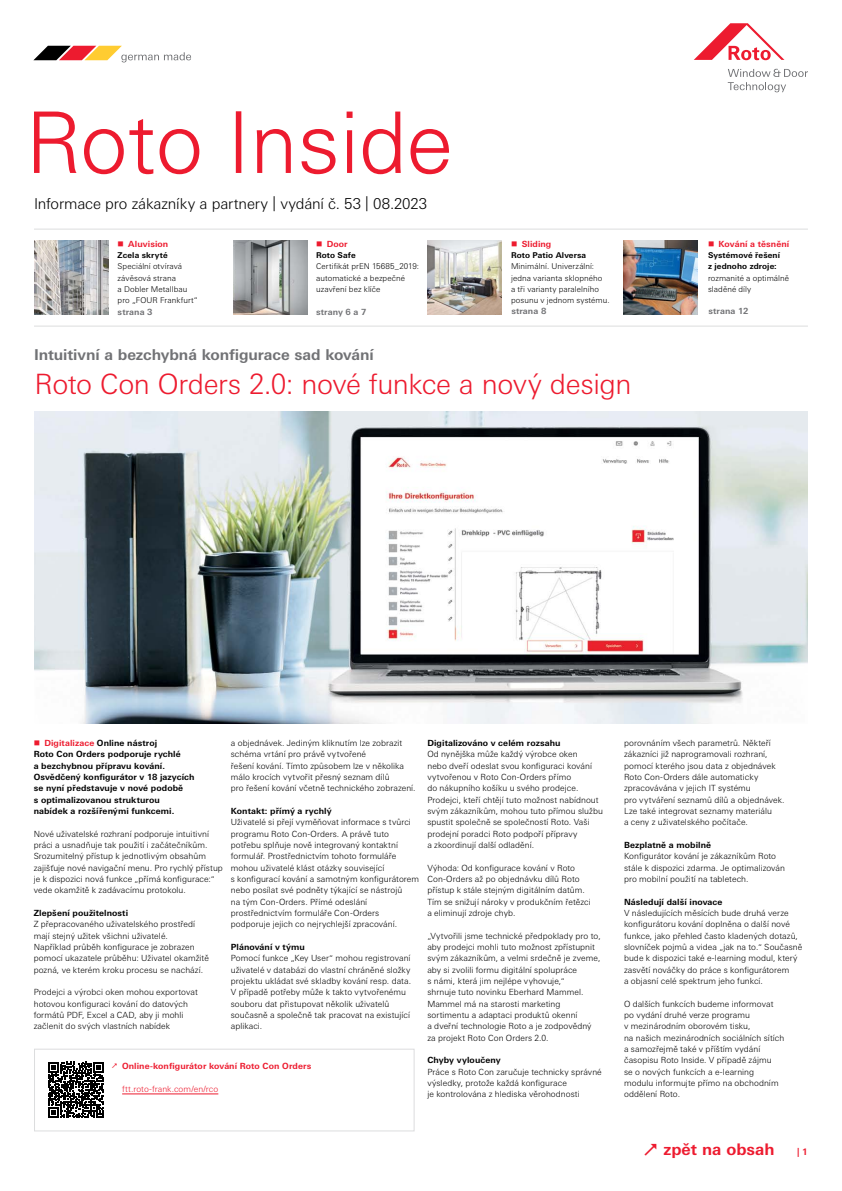
<style>
.page{position:relative;width:842px;height:1191px;background:#fff}
.page>*{position:absolute;margin:0;border:0;box-sizing:border-box;transform-origin:0 0}
.t1{font:300 28px "Univers Next W1 G";letter-spacing:-.015em;color:#ed1b2f}
.t2{font:700 16px "Univers Next W1 G";color:#ed1b2f}
.t3{font:300 15px "Univers Next W1 G";letter-spacing:-.01em;color:#000}
.t4{font:700 15px "Univers Next W1 G";letter-spacing:-.005em;color:#717275}
.t5{font:700 9px "Univers Next W1 G";color:#ed1b2f}
.t6{font:300 8.5px/11.3px "Univers Next W1 G";letter-spacing:.005em;color:#000}
.t7{font:700 8.5px/11.3px "Univers Next W1 G";letter-spacing:.01em;color:#000}
.t8{font:700 8.5px "Univers Next W1 G";letter-spacing:.01em;color:#ed1b2f}
.t9{font:700 8.5px "Univers Next W1 G";letter-spacing:.01em;color:#717275}
.t10{font:300 8.5px "Univers Next W1 G";letter-spacing:.01em;color:#ed1b2f}
.t11{font:300 8px/11.3px "Univers Next W1 G";letter-spacing:.01em;color:#000}
.t12{font:700 8px/11.3px "Univers Next W1 G";letter-spacing:.015em;color:#000}
.s1{color:#ed1b2f}
.s2{font-size:8px}
.s3{font-weight:700}
</style>
<div class="page">
<svg style="left:33px;top:46px;width:158px;height:16px"></svg>
<svg style="left:728px;top:69px;width:80px;height:23px"></svg>
<svg style="left:694px;top:23px;width:90px;height:37px"></svg>
<hr style="left:34px;top:229px;width:774px;height:1px;background:#dcddde">
<hr style="left:34px;top:325px;width:774px;height:1px;background:#dcddde">
<svg style="left:236px;top:111px;width:213px;height:63px"></svg>
<svg style="left:34px;top:112px;width:165px;height:62px"></svg>
<div style="left:34px;top:1048px;width:381px;height:83px;border:1px solid #dcddde"></div>
<hr style="left:122px;top:1093px;width:96px;height:1px;background:#ed1b2f">
<svg style="left:48px;top:1061px;width:56px;height:56px"></svg>
<img style="left:34px;top:411px;width:774px;height:312px">
<img style="left:623px;top:240px;width:75px;height:74px">
<img style="left:34px;top:240px;width:74px;height:74px">
<img style="left:427px;top:240px;width:75px;height:74px">
<img style="left:234px;top:240px;width:74px;height:74px">
<h3 class="t3" style="left:34px;top:195px;width:395px">Informace pro zákazníky a partnery | vydání č. 53 | 08.2023</h3>
<p class="t8" style="left:128px;top:238px;width:42px">Aluvision</p>
<p class="t12" style="left:118px;top:249px;width:52px">Zcela skryté</p>
<p class="t11" style="left:118px;top:261px;width:82px">Speciální otvíravá závěsová strana<br>a Dobler Metallbau pro „FOUR Frankfurt“</p>
<p class="t9" style="left:118px;top:307px;width:36px">strana 3</p>
<p class="t8" style="left:522px;top:238px;width:31px">Sliding</p>
<p class="t12" style="left:511px;top:249px;width:77px">Roto Patio Alversa</p>
<p class="t11" style="left:511px;top:261px;width:100px">Minimální. Univerzální: jedna varianta sklopného<br>a tři varianty paralelního posunu v jednom systému.</p>
<p class="t8" style="left:327px;top:238px;width:22px">Door</p>
<p class="t12" style="left:316px;top:249px;width:41px">Roto Safe</p>
<p class="t11" style="left:316px;top:261px;width:104px">Certifikát prEN 15685_2019: automatické a bezpečné uzavření bez klíče</p>
<p class="t9" style="left:316px;top:306px;width:52px">strany 6 a 7</p>
<p class="t9" style="left:511px;top:306px;width:36px">strana 8</p>
<h3 class="t4" style="left:34px;top:346px;width:341px">Intuitivní a bezchybná konfigurace sad kování</h3>
<h1 class="t1" style="left:35px;top:368px;width:598px">Roto Con Orders 2.0: nové funkce a nový design</h1>
<p class="t8" style="left:719px;top:239px;width:72px">Kování a těsnění</p>
<p class="t12" style="left:708px;top:249px;width:73px">Systémové řešení z jednoho zdroje:</p>
<p class="t11" style="left:708px;top:272px;width:83px">rozmanité a optimálně sladěné díly</p>
<p class="t9" style="left:708px;top:306px;width:41px">strana 12</p>
<p class="t7" style="left:34px;top:737px;width:162px;text-indent:11px"><span class="s1">Digitalizace</span> Online nástroj<br>Roto Con Orders podporuje rychlé<br>a bezchybnou přípravu kování.<br>Osvědčený konfigurátor v 18 jazycích se nyní představuje v nové podobě<br>s optimalizovanou strukturou nabídek a rozšířenými funkcemi.</p>
<p class="t6" style="left:34px;top:828px;width:191px">Nové uživatelské rozhraní podporuje intuitivní práci a usnadňuje tak použití i začátečníkům.<br>Srozumitelný přístup k jednotlivým obsahům zajišťuje nové navigační menu. Pro rychlý přístup je k dispozici nová funkce <span class="s2">„</span>přímá konfigurace:<span class="s2">“ </span>vede okamžitě k zadávacímu protokolu.</p>
<p class="t7" style="left:34px;top:907px;width:96px">Zlepšení použitelnosti</p>
<p class="t6" style="left:34px;top:918px;width:177px">Z přepracovaného uživatelského prostředí mají stejný užitek všichni uživatelé.<br>Například průběh konfigurace je zobrazen pomocí ukazatele průběhu: Uživatel okamžitě pozná, ve kterém kroku procesu se nachází.</p>
<p class="t6" style="left:34px;top:986px;width:166px">Prodejci a výrobci oken mohou exportovat hotovou konfiguraci kování do datových formátů PDF, Excel a CAD, aby ji mohli začlenit do svých vlastních nabídek</p>
<p class="t6" style="left:231px;top:737px;width:186px">a objednávek. Jediným kliknutím lze zobrazit schéma vrtání pro právě vytvořené<br>řešení kování. Tímto způsobem lze v několika málo krocích vytvořit přesný seznam dílů<br>pro řešení kování včetně technického zobrazení.</p>
<p class="t7" style="left:231px;top:805px;width:102px">Kontakt: přímý a rychlý</p>
<p class="t6" style="left:231px;top:816px;width:190px">Uživatelé si přejí vyměňovat informace s tvůrci programu Roto Con-Orders. A právě tuto potřebu splňuje nově integrovaný kontaktní formulář. Prostřednictvím tohoto formuláře mohou uživatelé klást otázky související<br>s konfigurací kování a samotným konfigurátorem nebo posílat své podněty týkající se nástrojů<br>na tým Con-Orders. Přímé odeslání prostřednictvím formuláře Con-Orders podporuje jejich co nejrychlejší zpracování.</p>
<p class="t6" style="left:231px;top:941px;width:182px"><span class="s3">Plánování v týmu<br></span>Pomocí funkce <span class="s2">„</span>Key User<span class="s2">“</span> mohou registrovaní uživatelé v databázi do vlastní chráněné složky projektu ukládat své skladby kování resp. data.<br>V případě potřeby může k takto vytvořenému souboru dat přistupovat několik uživatelů současně a společně tak pracovat na existující aplikaci.</p>
<p class="t8" style="left:122px;top:1061px;width:191px">Online-konfigurátor kování Roto Con Orders</p>
<p class="t10" style="left:122px;top:1084px;width:98px">ftt.roto-frank.com/en/rco</p>
<p class="t7" style="left:427px;top:737px;width:135px">Digitalizováno v celém rozsahu</p>
<p class="t6" style="left:427px;top:748px;width:177px">Od nynějška může každý výrobce oken<br>nebo dveří odeslat svou konfiguraci kování vytvořenou v Roto Con-Orders přímo<br>do nákupního košíku u svého prodejce.<br>Prodejci, kteří chtějí tuto možnost nabídnout svým zákazníkům, mohou tuto přímou službu spustit společně se společností Roto. Vaši prodejní poradci Roto podpoří přípravy<br>a zkoordinují další odladění.</p>
<p class="t6" style="left:427px;top:862px;width:165px">Výhoda: Od konfigurace kování v Roto Con-Orders až po objednávku dílů Roto přístup k stále stejným digitálním datům.<br>Tím se snižují nároky v produkčním řetězci a eliminují zdroje chyb.</p>
<p class="t6" style="left:427px;top:930px;width:175px"><span class="s2">„</span>Vytvořili jsme technické předpoklady pro to, aby prodejci mohli tuto možnost zpřístupnit svým zákazníkům, a velmi srdečně je zveme, aby si zvolili formu digitální spolupráce<br>s námi, která jim nejlépe vyhovuje,<span class="s2">“<br></span>shrnuje tuto novinku Eberhard Mammel.<br>Mammel má na starosti marketing sortimentu a adaptaci produktů okenní<br>a dveřní technologie Roto a je zodpovědný za projekt Roto Con Orders 2.0.</p>
<p class="t7" style="left:427px;top:1054px;width:75px">Chyby vyloučeny</p>
<p class="t6" style="left:427px;top:1066px;width:176px">Práce s Roto Con zaručuje technicky správné výsledky, protože každá konfigurace<br>je kontrolována z hlediska věrohodnosti</p>
<p class="t6" style="left:624px;top:737px;width:162px">porovnáním všech parametrů. Někteří zákazníci již naprogramovali rozhraní, pomocí kterého jsou data z objednávek Roto Con-Orders dále automaticky zpracovávána v jejich IT systému<br>pro vytváření seznamů dílů a objednávek.<br>Lze také integrovat seznamy materiálu<br>a ceny z uživatelského počítače.</p>
<p class="t7" style="left:624px;top:839px;width:89px">Bezplatně a mobilně</p>
<p class="t6" style="left:624px;top:850px;width:163px">Konfigurátor kování je zákazníkům Roto stále k dispozici zdarma. Je optimalizován pro mobilní použití na tabletech.</p>
<p class="t7" style="left:624px;top:896px;width:100px">Následují další inovace</p>
<p class="t6" style="left:624px;top:907px;width:180px">V následujících měsících bude druhá verze konfigurátoru kování doplněna o další nové funkce, jako přehled často kladených dotazů, slovníček pojmů a videa <span class="s2">„</span>jak na to.<span class="s2">“</span> Současně bude k dispozici také e-learning modul, který zasvětí nováčky do práce s konfigurátorem<br>a objasní celé spektrum jeho funkcí.</p>
<p class="t6" style="left:624px;top:998px;width:162px">O dalších funkcích budeme informovat po vydání druhé verze programu<br>v mezinárodním oborovém tisku,<br>na našich mezinárodních sociálních sítích a samozřejmě také v příštím vydání časopisu Roto Inside. V případě zájmu<br>se o nových funkcích a e-learning modulu informujte přímo na obchodním oddělení Roto.</p>
<h2 class="t2" style="left:663px;top:1139px;width:113px">zpět na obsah</h2>
<p class="t5" style="left:797px;top:1146px;width:12px">| 1</p>
</div>
